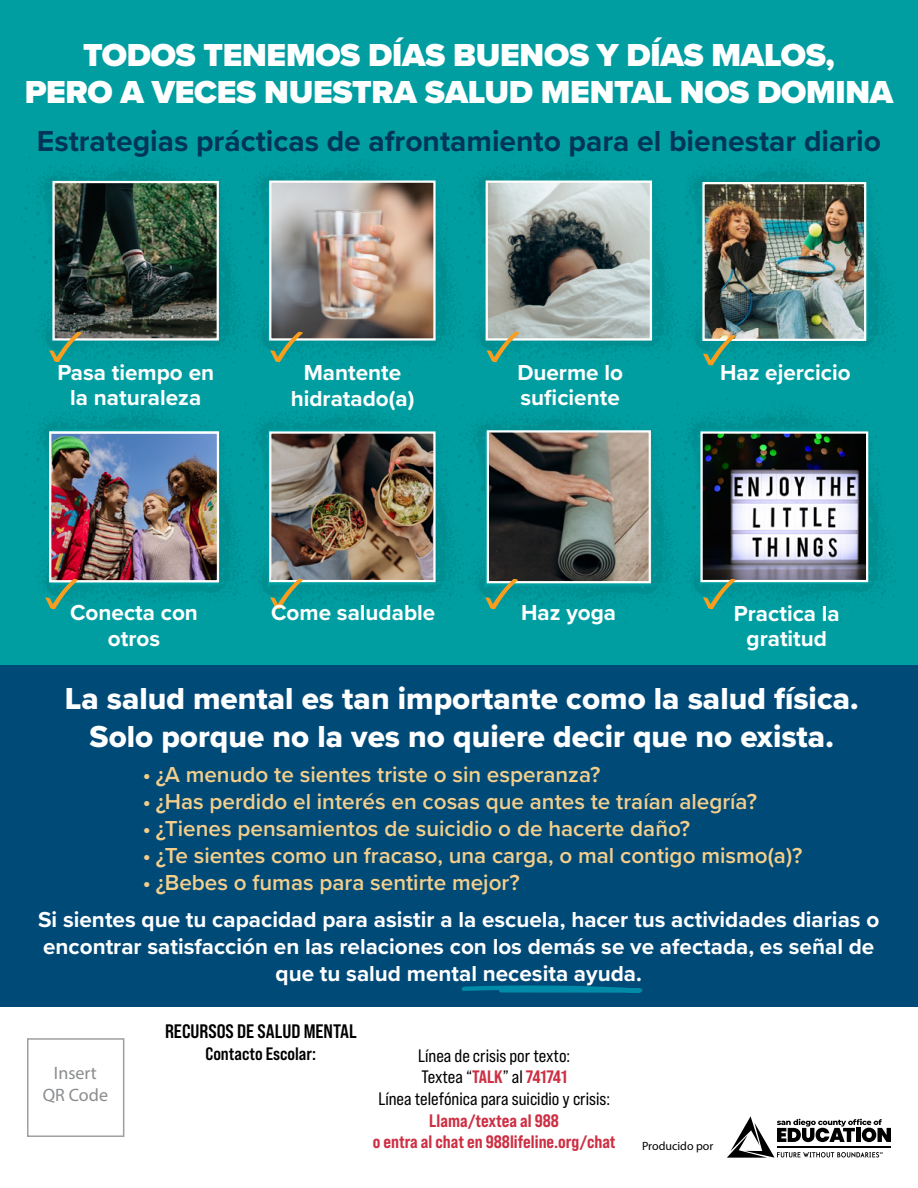
<style>
.page{position:relative;width:918px;height:1188px;background:#fff}
.page>*{position:absolute;margin:0;border:0;box-sizing:border-box;transform-origin:0 0}
.t1{font:900 33px/37.5px "Proxima Nova";letter-spacing:-.01em;color:#fff;text-align:center}
.t2{font:31.5px/37.8px "Proxima Nova Extrabld";color:#fff;text-align:center}
.t3{font:700 30px "Proxima Nova";color:#003557}
.t4{font:700 22.5px/25.5px "Proxima Nova";color:#fff;text-align:center}
.t5{font:600 22.5px "Proxima Nova";color:#f4cf8b}
.t6{font:19.5px "Bebas Neue Pro Sm E Bd";color:#000}
.t7{font:18px/21.6px "Bebas Neue Pro Sm E Rg";color:#000;text-align:center}
.t8{font:18px/21.6px "Bebas Neue Pro Sm E Eb";color:#cd2f43;text-align:center}
.t9{font:18px "Bebas Neue Pro Sm E Bd";color:#000}
.t10{font:18px/21.6px "Myriad Pro";color:#8a8c8e;text-align:center}
.t11{font:12px "Myriad Pro";color:#000}
.s1{font-family:"Bebas Neue Pro Sm E Eb";color:#cd2f43}
</style>
<div class="page">
<div style="left:0;top:664px;width:918px;height:343px;background:#004a78"></div>
<div style="left:0;top:0;width:918px;height:664px;background:#009ea1"></div>
<img style="left:688px;top:153px;width:209px;height:223px">
<img style="left:472px;top:153px;width:216px;height:223px">
<img style="left:255px;top:153px;width:214px;height:223px">
<img style="left:21px;top:399px;width:216px;height:204px">
<img style="left:237px;top:399px;width:217px;height:223px">
<img style="left:454px;top:401px;width:215px;height:222px">
<img style="left:669px;top:399px;width:233px;height:222px">
<img style="left:21px;top:153px;width:234px;height:223px">
<svg style="left:727px;top:1116px;width:164px;height:42px"></svg>
<div style="left:27px;top:1038px;width:97px;height:99px;background:#fff;border:2px solid #9d9fa2"></div>
<img style="left:55px;top:184px;width:161px;height:154px">
<div style="left:52px;top:181px;width:167px;height:160px;border:2px solid #fff"></div>
<img style="left:272px;top:184px;width:161px;height:154px">
<div style="left:269px;top:181px;width:167px;height:160px;border:2px solid #fff"></div>
<img style="left:489px;top:184px;width:160px;height:154px">
<div style="left:486px;top:181px;width:166px;height:160px;border:2px solid #fff"></div>
<img style="left:52px;top:435px;width:164px;height:144px">
<img style="left:272px;top:434px;width:161px;height:145px">
<div style="left:269px;top:431px;width:167px;height:151px;border:2px solid #fff"></div>
<img style="left:703px;top:434px;width:162px;height:145px">
<div style="left:700px;top:431px;width:168px;height:151px;border:2px solid #fff"></div>
<svg style="left:49px;top:332px;width:33px;height:30px"></svg>
<svg style="left:270px;top:332px;width:33px;height:30px"></svg>
<svg style="left:487px;top:332px;width:32px;height:30px"></svg>
<svg style="left:270px;top:579px;width:33px;height:30px"></svg>
<svg style="left:703px;top:579px;width:33px;height:30px"></svg>
<svg style="left:462px;top:985px;width:180px;height:8px"></svg>
<div style="left:49px;top:432px;width:170px;height:150px;border:2px solid #fff"></div>
<img style="left:705px;top:185px;width:158px;height:153px">
<div style="left:702px;top:182px;width:164px;height:159px;border:2px solid #fff"></div>
<svg style="left:703px;top:335px;width:33px;height:30px"></svg>
<svg style="left:45px;top:579px;width:33px;height:30px"></svg>
<img style="left:490px;top:433px;width:158px;height:147px">
<div style="left:487px;top:430px;width:164px;height:153px;border:2px solid #fff"></div>
<svg style="left:485px;top:579px;width:33px;height:30px"></svg>
<h1 class="t1" style="left:25px;top:36px;width:870px">TODOS TENEMOS DÍAS BUENOS Y DÍAS MALOS,<br>PERO A VECES NUESTRA SALUD MENTAL NOS DOMINA</h1>
<h3 class="t3" style="left:37px;top:119px;width:846px">Estrategias prácticas de afrontamiento para el bienestar diario</h3>
<p class="t4" style="left:57px;top:359px;width:158px">Pasa tiempo en la naturaleza</p>
<p class="t4" style="left:291px;top:359px;width:125px">Mantente hidratado(a)</p>
<p class="t4" style="left:517px;top:359px;width:107px;text-align:left">Duerme lo suficiente</p>
<p class="t4" style="left:720px;top:359px;width:132px">Haz ejercicio</p>
<p class="t4" style="left:70px;top:600px;width:129px">Conecta con otros</p>
<p class="t4" style="left:271px;top:600px;width:166px">Come saludable</p>
<p class="t4" style="left:521px;top:600px;width:97px">Haz yoga</p>
<p class="t4" style="left:734px;top:600px;width:107px">Practica la gratitud</p>
<h2 class="t2" style="left:65px;top:679px;width:795px">La salud mental es tan importante como la salud física.<br>Solo porque no la ves no quiere decir que no exista.</h2>
<p class="t5" style="left:143px;top:758px;width:459px">• ¿A menudo te sientes triste o sin esperanza?</p>
<p class="t5" style="left:143px;top:785px;width:616px">• ¿Has perdido el interés en cosas que antes te traían alegría?</p>
<p class="t5" style="left:143px;top:812px;width:549px">• ¿Tienes pensamientos de suicidio o de hacerte daño?</p>
<p class="t5" style="left:143px;top:839px;width:661px">• ¿Te sientes como un fracaso, una carga, o mal contigo mismo(a)?</p>
<p class="t5" style="left:143px;top:866px;width:378px">• ¿Bebes o fumas para sentirte mejor?</p>
<p class="t4" style="left:38px;top:906px;width:843px;line-height:27px">Si sientes que tu capacidad para asistir a la escuela, hacer tus actividades diarias o encontrar satisfacción en las relaciones con los demás se ve afectada, es señal de que tu salud mental necesita ayuda.</p>
<p class="t10" style="left:43px;top:1062px;width:67px">Insert<br>QR Code</p>
<p class="t6" style="left:165px;top:1020px;width:193px">RECURSOS DE SALUD MENTAL</p>
<p class="t9" style="left:206px;top:1043px;width:112px">Contacto Escolar:</p>
<p class="t7" style="left:378px;top:1045px;width:233px">Línea de crisis por texto:<br>Textea “<span class="s1">TALK</span>” al <span class="s1">741741<br></span>Línea telefónica para suicidio y crisis:</p>
<p class="t8" style="left:373px;top:1109px;width:244px">Llama/textea al 988<br>o entra al chat en 988lifeline.org/chat</p>
<p class="t11" style="left:642px;top:1139px;width:73px">Producido por</p>
</div>
